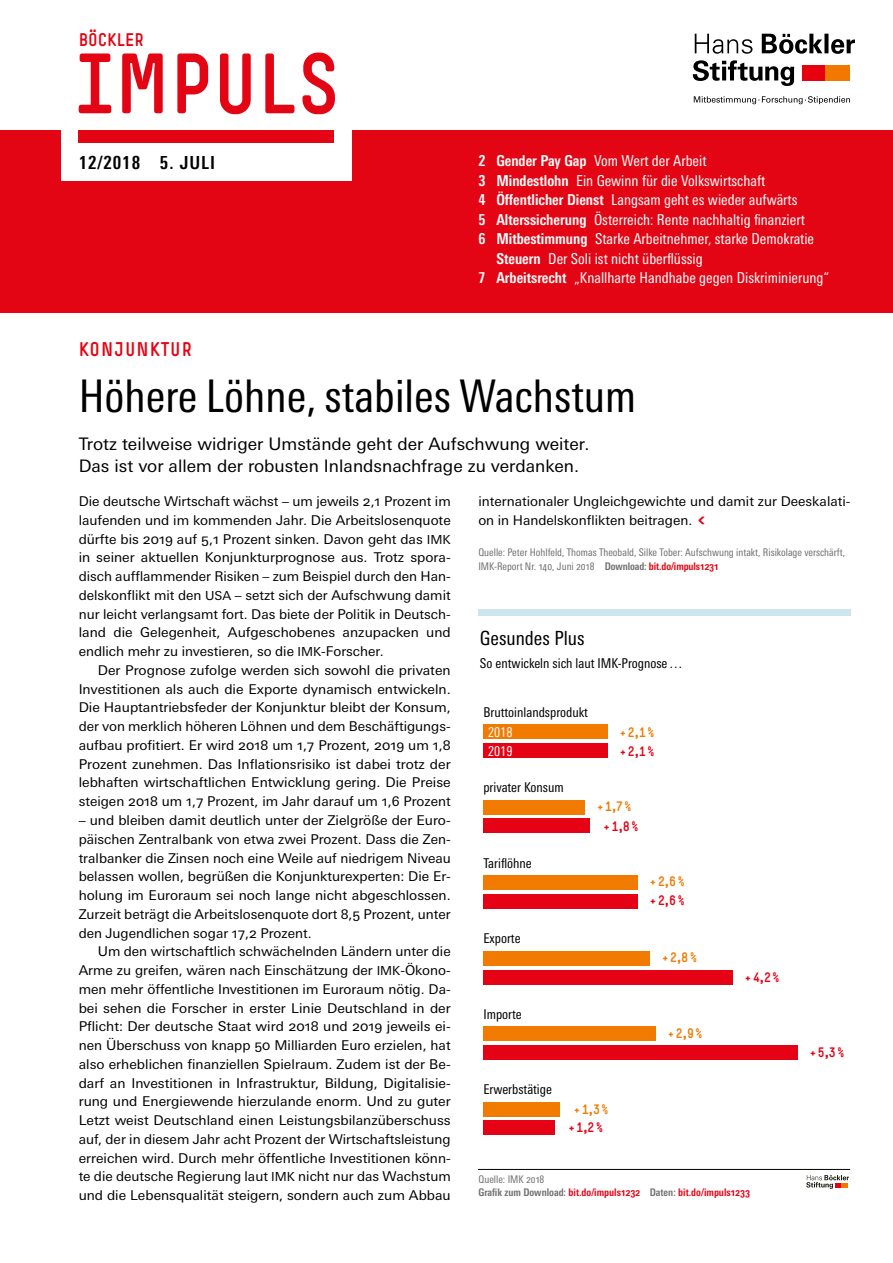
<style>
.page{position:relative;width:893px;height:1263px;background:#fff}
.page>*{position:absolute;margin:0;border:0;box-sizing:border-box;transform-origin:0 0}
.t1{font:84px "Simple HBS";color:#e30513}
._2__Head{font:condensed 45px "Univers Next Pro";color:#000}
.t2{font:condensed 19.5px "Univers Next Pro";color:#000}
._1__Stichwort{font:19.5px "Simple HBS";letter-spacing:.05em;color:#e30513}
.t3{font:700 condensed 18px "Univers Next Pro";letter-spacing:.05em;color:#000}
.t4{font:18px "Simple HBS";color:#e30513}
._3__Vorspann{font:17.25px/22.5px "Univers Next Pro";color:#000}
._0__Inhaltsverzeichn{font:condensed 15px "Univers Next Pro";color:#fff}
._4__Fließtext{font:13.5px/18.8px "Univers Next Pro";color:#000;text-align:justify}
._4__Fließtext_stumpf{font:13.5px/18.8px "Univers Next Pro";color:#000;text-align:justify}
.t5{font:condensed 13.5px "Univers Next Pro";color:#000}
.t6{font:13.5px/18.9px "Simple HBS";color:#f17a00}
.t7{font:13.5px "Simple HBS";color:#e60215}
.t8{font:condensed 13.5px/18.9px "Univers Next Pro";color:#fff}
._5__Quelle_Artikel_o{font:condensed 10.5px/13.5px "Univers Next Pro";color:#6f7070}
.t9{font:700 condensed 10.5px/13.5px "Univers Next Pro";color:#e60215}
.s1{font-weight:700}
.s2{font-family:"Simple HBS";font-size:18px;color:#e30513}
.s3{font-weight:700;color:#e30513}
.s4{font-size:12.45px}
.s5{color:#e60215}
.s6{font-weight:400;color:#6f7070}
.s7{color:#6f7070}
</style>
<div class="page">
<div style="left:0;top:130px;width:893px;height:183px;background:#e30513"></div>
<div style="left:62px;top:128px;width:290px;height:53px;background:#fff"></div>
<svg style="left:695px;top:34px;width:160px;height:20px"></svg>
<div style="left:802px;top:65px;width:24px;height:15px;background:#e7000e"></div>
<div style="left:826px;top:65px;width:24px;height:15px;background:#f17900"></div>
<svg style="left:694px;top:96px;width:156px;height:8px"></svg>
<svg style="left:693px;top:60px;width:101px;height:26px"></svg>
<div style="left:79px;top:130px;width:255px;height:12px;background:#e30513"></div>
<div style="left:483px;top:743px;width:125px;height:15px;background:#e60215"></div>
<div style="left:483px;top:818px;width:107px;height:15px;background:#e60215"></div>
<div style="left:483px;top:894px;width:155px;height:15px;background:#e60215"></div>
<div style="left:483px;top:969px;width:250px;height:15px;background:#e60215"></div>
<div style="left:483px;top:1045px;width:315px;height:15px;background:#e60215"></div>
<div style="left:483px;top:724px;width:125px;height:15px;background:#f17a00"></div>
<div style="left:483px;top:799px;width:101px;height:15px;background:#f17a00"></div>
<div style="left:483px;top:875px;width:155px;height:15px;background:#f17a00"></div>
<div style="left:483px;top:950px;width:167px;height:15px;background:#f17a00"></div>
<div style="left:483px;top:1026px;width:173px;height:15px;background:#f17a00"></div>
<div style="left:483px;top:1120px;width:71px;height:15px;background:#e60215"></div>
<div style="left:483px;top:1101px;width:77px;height:15px;background:#f17a00"></div>
<div style="left:478px;top:609px;width:372px;height:7px;background:#cde5ee"></div>
<svg style="left:806px;top:1175px;width:43px;height:14px"></svg>
<hr style="left:478px;top:1169px;width:372px;height:1px;background:#000">
<h3 class="t4" style="left:79px;top:29px;width:67px">BÖCKLER</h3>
<p class="t1" style="left:75px;top:36px;width:266px">IMPULS</p>
<p class="t3" style="left:79px;top:152px;width:138px">12/2018 5. JULI</p>
<p class="_0__Inhaltsverzeichn" style="left:478px;top:152px;width:230px"><span class="s1">2 Gender Pay Gap</span> Vom Wert der Arbeit</p>
<p class="_0__Inhaltsverzeichn" style="left:478px;top:172px;width:288px"><span class="s1">3 Mindestlohn</span> Ein Gewinn für die Volkswirtschaft</p>
<p class="_0__Inhaltsverzeichn" style="left:478px;top:191px;width:321px"><span class="s1">4 Öffentlicher Dienst</span> Langsam geht es wieder aufwärts</p>
<p class="_0__Inhaltsverzeichn" style="left:478px;top:211px;width:328px"><span class="s1">5 Alterssicherung</span> Österreich: Rente nachhaltig finanziert</p>
<p class="_0__Inhaltsverzeichn" style="left:478px;top:230px;width:337px"><span class="s1">6 Mitbestimmung</span> Starke Arbeitnehmer, starke Demokratie</p>
<p class="_0__Inhaltsverzeichn" style="left:496px;top:250px;width:208px"><span class="s1">Steuern</span> Der Soli ist nicht überflüssig</p>
<p class="_0__Inhaltsverzeichn" style="left:478px;top:269px;width:352px"><span class="s1">7 Arbeitsrecht</span> „Knallharte Handhabe gegen Diskriminierung“</p>
<p class="_1__Stichwort" style="left:79px;top:338px;width:115px">KONJUNKTUR</p>
<p class="_2__Head" style="left:79px;top:370px;width:559px">Höhere Löhne, stabiles Wachstum</p>
<p class="_3__Vorspann" style="left:79px;top:433px;width:512px">Trotz teilweise widriger Umstände geht der Aufschwung weiter.<br>Das ist vor allem der robusten Inlandsnachfrage zu verdanken.</p>
<p class="_4__Fließtext" style="left:478px;top:492px;width:374px">internationaler Ungleichgewichte und damit zur Deeskalati&shy;on in Handelskonflikten beitragen.<span class="s2">&lt;</span></p>
<p class="_5__Quelle_Artikel_o" style="left:478px;top:546px;width:368px">Quelle: Peter Hohlfeld, Thomas Theobald, Silke Tober: Aufschwung intakt, Risikolage verschärft,<br>IMK-Report Nr. 140, Juni 2018 <span class="s1">Download:</span> <span class="s3">bit.do/impuls1231</span></p>
<p class="_4__Fließtext_stumpf" style="left:79px;top:492px;width:374px">Die deutsche Wirtschaft wächst – um jeweils 2,1 Prozent im laufenden und im kommenden Jahr. Die Arbeitslosenquote dürfte bis 2019 auf 5,1 Prozent sinken. Davon geht das <span class="s4">IMK </span>in seiner aktuellen Konjunkturprognose aus. Trotz spora&shy;disch aufflammender Risiken – zum Beispiel durch den Han&shy;delskonflikt mit den <span class="s4">USA</span> – setzt sich der Aufschwung damit nur leicht verlangsamt fort. Das biete der Politik in Deutsch&shy;land die Gelegenheit, Aufgeschobenes anzupacken und endlich mehr zu investieren, so die <span class="s4">IMK</span>-Forscher.</p>
<p class="_4__Fließtext" style="left:79px;top:661px;width:374px;text-indent:19px">Der Prognose zufolge werden sich sowohl die privaten Investitionen als auch die Exporte dynamisch entwickeln.<br>Die Hauptantriebsfeder der Konjunktur bleibt der Konsum, der von merklich höheren Löhnen und dem Beschäftigungs&shy;aufbau profitiert. Er wird 2018 um 1,7 Prozent, 2019 um 1,8<br>Prozent zunehmen. Das Inflationsrisiko ist dabei trotz der lebhaften wirtschaftlichen Entwicklung gering. Die Preise steigen 2018 um 1,7 Prozent, im Jahr darauf um 1,6 Prozent</p>
<p class="_4__Fließtext" style="left:79px;top:811px;width:374px">– und bleiben damit deutlich unter der Zielgröße der Euro&shy;päischen Zentralbank von etwa zwei Prozent. Dass die Zen&shy;tralbanker die Zinsen noch eine Weile auf niedrigem Niveau belassen wollen, begrüßen die Konjunkturexperten: Die Er&shy;holung im Euroraum sei noch lange nicht abgeschlossen.<br>Zurzeit beträgt die Arbeitslosenquote dort 8,5 Prozent, unter den Jugendlichen sogar 17,2 Prozent.</p>
<p class="_4__Fließtext" style="left:79px;top:942px;width:374px;text-indent:19px">Um den wirtschaftlich schwächelnden Ländern unter die Arme zu greifen, wären nach Einschätzung der <span class="s4">IMK</span>-Ökono&shy;men mehr öffentliche Investitionen im Euroraum nötig. Da&shy;bei sehen die Forscher in erster Linie Deutschland in der Pflicht: Der deutsche Staat wird 2018 und 2019 jeweils ei&shy;nen Überschuss von knapp 50 Milliarden Euro erzielen, hat also erheblichen finanziellen Spielraum. Zudem ist der Be&shy;darf an Investitionen in Infrastruktur, Bildung, Digitalisie&shy;rung und Energiewende hierzulande enorm. Und zu guter Letzt weist Deutschland einen Leistungsbilanzüberschuss auf, der in diesem Jahr acht Prozent der Wirtschaftsleistung erreichen wird. Durch mehr öffentliche Investitionen könn&shy;te die deutsche Regierung laut <span class="s4">IMK</span> nicht nur das Wachstum und die Lebensqualität steigern, sondern auch zum Abbau</p>
<p class="t2" style="left:480px;top:627px;width:106px">Gesundes Plus</p>
<p class="t5" style="left:480px;top:655px;width:204px">So entwickeln sich laut IMK-Prognose…</p>
<p class="t5" style="left:483px;top:704px;width:106px">Bruttoinlandsprodukt</p>
<p class="t8" style="left:488px;top:722px;width:26px">2018<br>2019</p>
<p class="t6" style="left:616px;top:723px;width:40px">+2,1% <span class="s5">+2,1%</span></p>
<p class="t5" style="left:483px;top:780px;width:82px">privater Konsum</p>
<p class="t6" style="left:593px;top:797px;width:40px">+1,7%</p>
<p class="t7" style="left:600px;top:818px;width:40px">+1,8%</p>
<p class="t5" style="left:483px;top:855px;width:50px">Tariflöhne</p>
<p class="t6" style="left:646px;top:872px;width:40px">+2,6%</p>
<p class="t7" style="left:646px;top:893px;width:40px">+2,6%</p>
<p class="t5" style="left:483px;top:931px;width:39px">Exporte</p>
<p class="t6" style="left:658px;top:948px;width:40px">+2,8%</p>
<p class="t7" style="left:741px;top:969px;width:40px">+4,2%</p>
<p class="t5" style="left:483px;top:1006px;width:40px">Importe</p>
<p class="t6" style="left:664px;top:1024px;width:40px">+2,9%</p>
<p class="t7" style="left:806px;top:1045px;width:40px">+5,3%</p>
<p class="t5" style="left:483px;top:1082px;width:70px">Erwerbstätige</p>
<p class="t6" style="left:570px;top:1099px;width:40px">+1,3%</p>
<p class="t7" style="left:565px;top:1119px;width:40px">+1,2%</p>
<p class="t9" style="left:478px;top:1172px;width:273px"><span class="s6">Quelle: IMK 2018<br></span><span class="s7">Grafik zum Download:</span> bit.do/impuls1232 <span class="s7">Daten:</span> bit.do/impuls1233</p>
</div>
